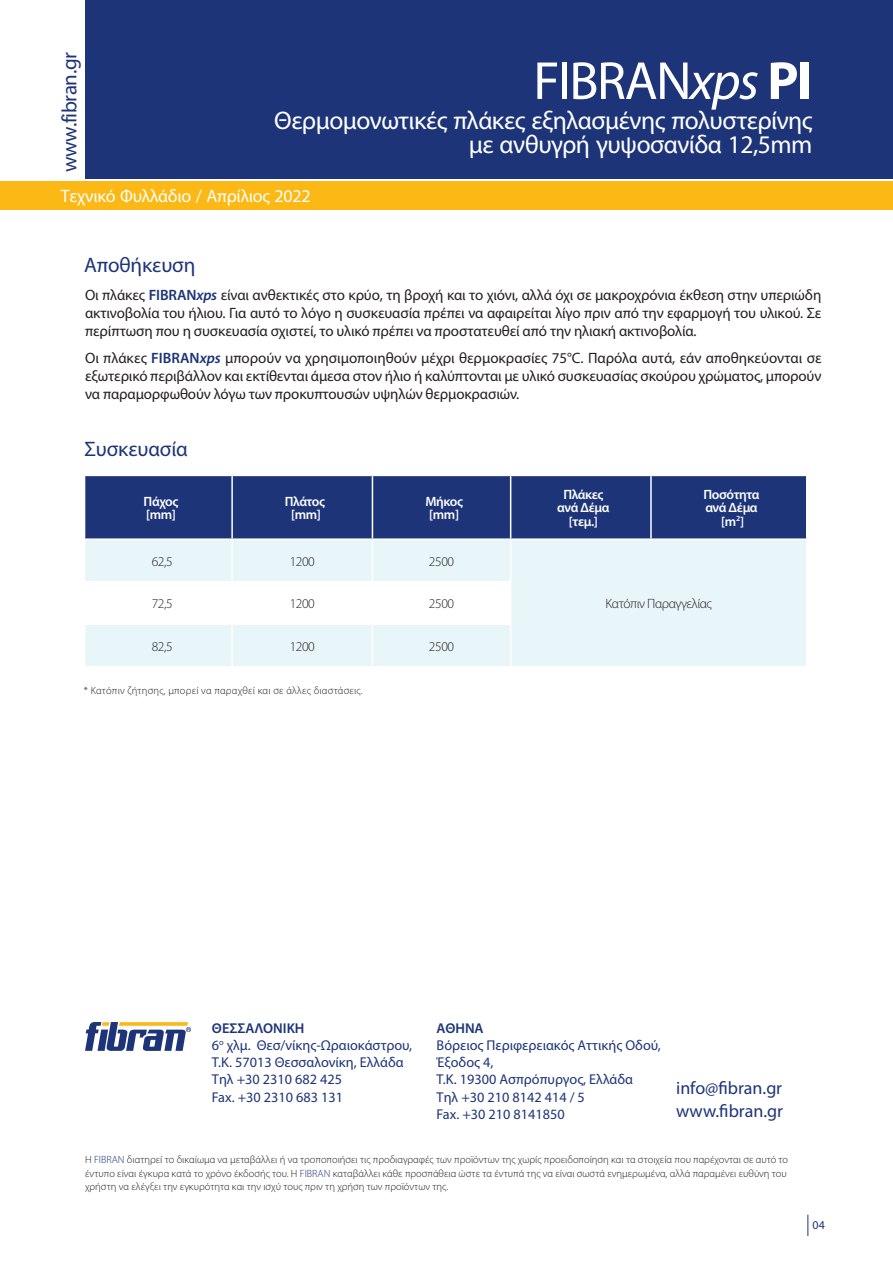
<style>
.page{position:relative;width:893px;height:1263px;background:#fff}
.page>*{position:absolute;margin:0;border:0;box-sizing:border-box;transform-origin:0 0}
.t1{font:54px "Myriad Pro";letter-spacing:-.03em;color:#fff}
.Privzeto{font:25.5px/24px "Myriad Pro";letter-spacing:-.02em;color:#fff;text-align:right}
.Privzeto-2{font:21px "Myriad Pro";letter-spacing:-.01em;color:#1d3479}
.Privzeto-3{font:18px "Myriad Pro";letter-spacing:-.015em;color:#fff}
.t2{font:18px "Myriad Pro";color:#1d3479}
.t3{font:15px/18px "Myriad Pro";letter-spacing:-.01em;color:#231f20;text-align:justify}
.t4{font:14.25px/17.2px "Myriad Pro";color:#1d3479}
.t5{font:600 14.25px "Myriad Pro";color:#1d3479}
.t6{font:600 13.5px "Myriad Pro";letter-spacing:-.03em;color:#fff}
.t7{font:300 13.5px "Myriad Pro";letter-spacing:-.03em;color:#231f20}
.t8{font:12px "Myriad Pro";color:#1d3479}
.t9{font:300 10.5px/13.5px "Myriad Pro";color:#231f20}
.t10{font:300 10.5px "Myriad Pro";letter-spacing:.02em;color:#231f20}
.s1{font-style:italic}
.s2{font-weight:700}
.s3{font-weight:600;color:#1d3479}
.s4{font-weight:600;font-style:italic;color:#1d3479}
.s5{color:#1d3479}
</style>
<div class="page">
<svg style="left:85px;top:1022px;width:106px;height:29px"></svg>
<svg style="left:807px;top:1215px;width:1px;height:21px"></svg>
<div style="left:85px;top:0;width:808px;height:179px;background:#1d3479"></div>
<div style="left:0;top:182px;width:893px;height:28px;background:#fcb814"></div>
<div style="left:85px;top:476px;width:721px;height:62px;background:#1d3479"></div>
<div style="left:85px;top:540px;width:721px;height:126px;background:#e8f6f9"></div>
<svg style="left:85px;top:582px;width:425px;height:41px"></svg>
<hr style="left:231px;top:476px;width:2px;height:62px;background:#fff">
<hr style="left:372px;top:476px;width:1px;height:62px;background:#fff">
<hr style="left:510px;top:476px;width:1px;height:62px;background:#fff">
<hr style="left:650px;top:476px;width:2px;height:62px;background:#fff">
<hr style="left:231px;top:540px;width:2px;height:41px;background:#fff">
<hr style="left:372px;top:540px;width:1px;height:41px;background:#fff">
<hr style="left:510px;top:540px;width:1px;height:41px;background:#fff">
<hr style="left:231px;top:582px;width:2px;height:41px;background:#fff">
<hr style="left:372px;top:582px;width:1px;height:41px;background:#fff">
<hr style="left:510px;top:582px;width:1px;height:41px;background:#fff">
<hr style="left:231px;top:625px;width:2px;height:41px;background:#fff">
<hr style="left:372px;top:625px;width:1px;height:41px;background:#fff">
<hr style="left:510px;top:625px;width:1px;height:41px;background:#fff">
<hr style="left:84px;top:581px;width:148px;height:1px;background:#fff">
<hr style="left:232px;top:581px;width:140px;height:1px;background:#fff">
<hr style="left:372px;top:581px;width:139px;height:1px;background:#fff">
<hr style="left:84px;top:623px;width:148px;height:2px;background:#fff">
<hr style="left:232px;top:623px;width:140px;height:2px;background:#fff">
<hr style="left:372px;top:623px;width:139px;height:2px;background:#fff">
<p class="Privzeto-2" style="left:57px;top:172px;width:121px;rotate:-90deg">www.fibran.gr</p>
<p class="t1" style="left:533px;top:48px;width:281px">FIBRAN<span class="s1">xps</span> <span class="s2">PI</span></p>
<p class="Privzeto" style="left:274px;top:108px;width:540px">Θερμομονωτικές πλάκες εξηλασμένης πολυστερίνης με ανθυγρή γυψοσανίδα 12,5mm</p>
<p class="Privzeto-3" style="left:61px;top:185px;width:251px">Τεχνικό Φυλλάδιο / Απρίλιος 2022</p>
<p class="Privzeto-2" style="left:84px;top:252px;width:113px">Αποθήκευση</p>
<p class="t3" style="left:85px;top:286px;width:738px">Οι πλάκες <span class="s3">FIBRAN</span><span class="s4">xps</span> είναι ανθεκτικές στο κρύο, τη βροχή και το χιόνι, αλλά όχι σε μακροχρόνια έκθεση στην υπεριώδη ακτινοβολία του ήλιου. Για αυτό το λόγο η συσκευασία πρέπει να αφαιρείται λίγο πριν από την εφαρμογή του υλικού. Σε περίπτωση που η συσκευασία σχιστεί, το υλικό πρέπει να προστατευθεί από την ηλιακή ακτινοβολία.</p>
<p class="t3" style="left:85px;top:349px;width:738px">Οι πλάκες <span class="s3">FIBRAN</span><span class="s4">xps</span> μπορούν να χρησιμοποιηθούν μέχρι θερμοκρασίες 75°C. Παρόλα αυτά, εάν αποθηκεύονται σε εξωτερικό περιβάλλον και εκτίθενται άμεσα στον ήλιο ή καλύπτονται με υλικό συσκευασίας σκούρου χρώματος, μπορούν να παραμορφωθούν λόγω των προκυπτουσών υψηλών θερμοκρασιών.</p>
<p class="Privzeto-2" style="left:85px;top:436px;width:105px">Συσκευασία</p>
<p class="t6" style="left:144px;top:492px;width:36px">Πάχος</p>
<p class="t6" style="left:146px;top:506px;width:31px">[mm]</p>
<p class="t6" style="left:285px;top:492px;width:42px">Πλάτος</p>
<p class="t6" style="left:291px;top:506px;width:31px">[mm]</p>
<p class="t6" style="left:425px;top:492px;width:39px">Μήκος</p>
<p class="t6" style="left:429px;top:506px;width:31px">[mm]</p>
<p class="t6" style="left:563px;top:486px;width:42px">Πλάκες</p>
<p class="t6" style="left:557px;top:499px;width:54px">ανά Δέμα</p>
<p class="t6" style="left:569px;top:513px;width:30px">[τεμ.]</p>
<p class="t6" style="left:704px;top:486px;width:57px">Ποσότητα</p>
<p class="t6" style="left:705px;top:499px;width:54px">ανά Δέμα</p>
<p class="t6" style="left:721px;top:513px;width:24px">[m<sup>2</sup>]</p>
<p class="t7" style="left:152px;top:554px;width:22px">62,5</p>
<p class="t7" style="left:290px;top:554px;width:27px">1200</p>
<p class="t7" style="left:429px;top:554px;width:27px">2500</p>
<p class="t7" style="left:152px;top:596px;width:22px">72,5</p>
<p class="t7" style="left:290px;top:596px;width:27px">1200</p>
<p class="t7" style="left:429px;top:596px;width:27px">2500</p>
<p class="t7" style="left:605px;top:596px;width:108px">Κατόπιν Παραγγελίας</p>
<p class="t7" style="left:152px;top:639px;width:22px">82,5</p>
<p class="t7" style="left:290px;top:639px;width:27px">1200</p>
<p class="t7" style="left:429px;top:639px;width:27px">2500</p>
<p class="t10" style="left:84px;top:685px;width:280px">* Κατόπιν ζήτησης, μπορεί να παραχθεί και σε άλλες διαστάσεις.</p>
<p class="t5" style="left:212px;top:1019px;width:94px">ΘΕΣΣΑΛΟΝΙΚΗ</p>
<p class="t4" style="left:212px;top:1036px;width:202px">6<sup>ο</sup> χλμ. Θεσ/νίκης-Ωραιοκάστρου,</p>
<p class="t4" style="left:212px;top:1053px;width:193px">Τ.Κ. 57013 Θεσσαλονίκη, Ελλάδα</p>
<p class="t4" style="left:212px;top:1071px;width:132px">Tηλ +30 2310 682 425</p>
<p class="t4" style="left:212px;top:1088px;width:133px">Fax. +30 2310 683 131</p>
<p class="t5" style="left:437px;top:1019px;width:48px">ΑΘΗΝΑ</p>
<p class="t4" style="left:437px;top:1036px;width:226px">Βόρειος Περιφερειακός Αττικής Οδού,<br>Έξοδος 4,</p>
<p class="t4" style="left:437px;top:1071px;width:198px">Τ.Κ. 19300 Ασπρόπυργος, Ελλάδα</p>
<p class="t4" style="left:437px;top:1088px;width:150px">Tηλ +30 210 8142 414 / 5</p>
<p class="t4" style="left:437px;top:1105px;width:129px">Fax. +30 210 8141850</p>
<p class="t2" style="left:676px;top:1077px;width:108px">info@fibran.gr</p>
<p class="t2" style="left:676px;top:1100px;width:108px">www.fibran.gr</p>
<p class="t9" style="left:85px;top:1153px;width:705px">Η <span class="s5">FIBRAN</span> διατηρεί το δικαίωμα να μεταβάλλει ή να τροποποιήσει τις προδιαγραφές των προϊόντων της χωρίς προειδοποίηση και τα στοιχεία που παρέχονται σε αυτό το έντυπο είναι έγκυρα κατά το χρόνο έκδοσής του. Η <span class="s5">FIBRAN</span> καταβάλλει κάθε προσπάθεια ώστε τα έντυπά της να είναι σωστά ενημερωμένα, αλλά παραμένει ευθύνη του χρήστη να ελέγξει την εγκυρότητα και την ισχύ τους πριν τη χρήση των προϊόντων της.</p>
<p class="t8" style="left:812px;top:1217px;width:14px">04</p>
</div>
